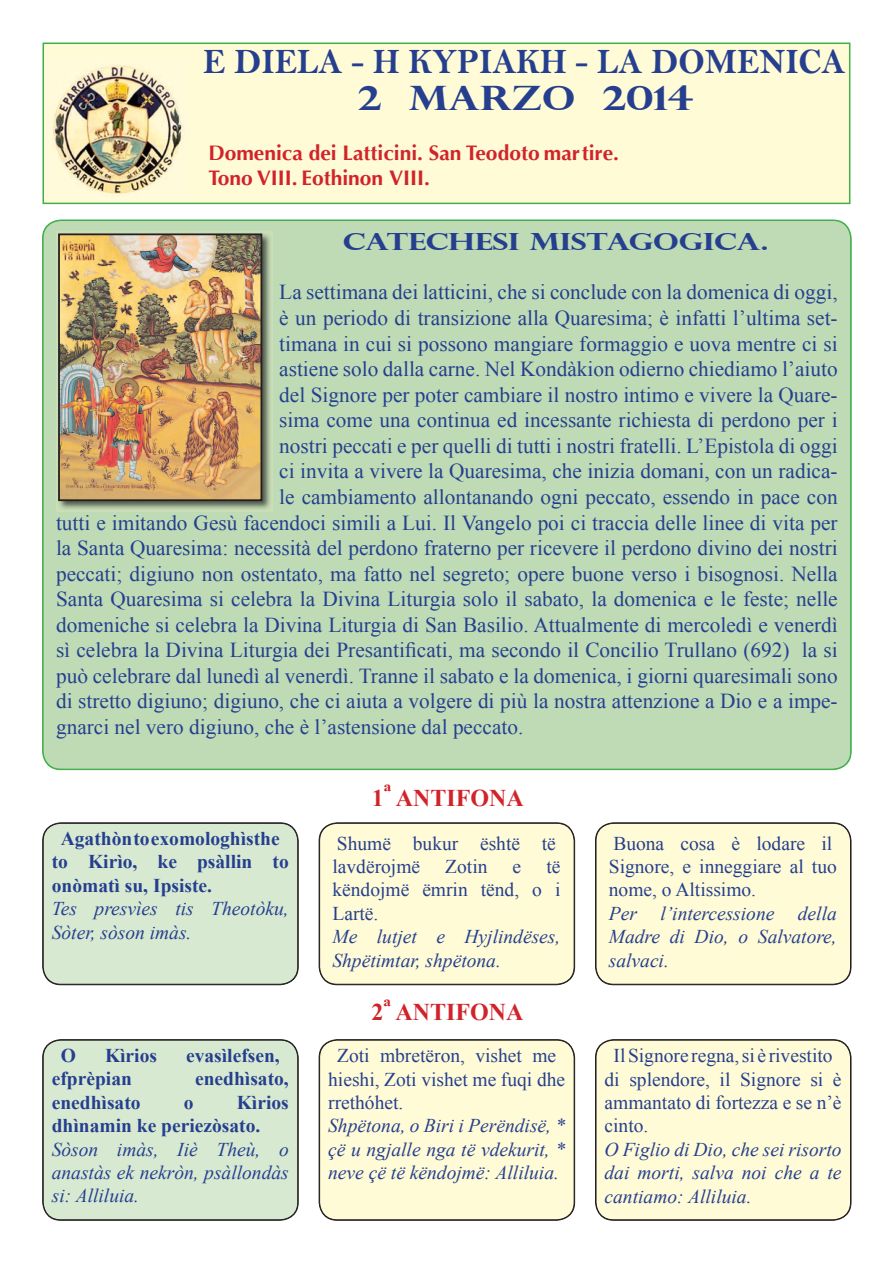
<style>
.page{position:relative;width:893px;height:1263px;background:#fff}
.page>*{position:absolute;margin:0;border:0;box-sizing:border-box;transform-origin:0 0}
.t1{font:36px "Bell MT Bold";color:#253f8e;scale:.95 1}
.t2{font:700 33.6px "Perpetua Titling";color:#253f8e;scale:1.2 1}
.t3{font:700 24px "Times New Roman";color:#d1232a}
.t4{font:700 23.7px "Perpetua Titling";letter-spacing:-.01em;color:#253f8e;scale:1.32 1}
.t5{font:21.3px "Times New Roman";color:#253f8e}
.t6{font:700 21px/25.2px "Optima";color:#d1232a}
.t7{font:italic 19.5px/23.4px "Times New Roman";color:#253f8e;text-align:justify}
.t8{font:19.5px/23.4px "Times New Roman";color:#253f8e}
.t9{font:700 19.5px/23.4px "Times New Roman";color:#253f8e}
</style>
<div class="page">
<div style="left:43px;top:1040px;width:255px;height:180px;background:#d8e9d2;border-radius:18px"></div>
<div style="left:43px;top:1040px;width:255px;height:180px;border:1px solid #231f20;border-radius:18px"></div>
<div style="left:319px;top:1040px;width:255px;height:180px;background:#fffbd6;border-radius:18px"></div>
<div style="left:320px;top:1040px;width:254px;height:180px;border:1px solid #231f20;border-radius:18px"></div>
<div style="left:596px;top:1040px;width:255px;height:180px;background:#fffbd6;border-radius:18px"></div>
<div style="left:596px;top:1040px;width:255px;height:180px;border:1px solid #231f20;border-radius:18px"></div>
<div style="left:43px;top:220px;width:808px;height:549px;background:#bedbb6;border-radius:18px"></div>
<div style="left:43px;top:823px;width:255px;height:161px;background:#d8e9d2;border-radius:18px"></div>
<div style="left:43px;top:823px;width:255px;height:161px;border:1px solid #231f20;border-radius:18px"></div>
<div style="left:319px;top:823px;width:255px;height:161px;background:#fffbd6;border-radius:18px"></div>
<div style="left:320px;top:823px;width:254px;height:161px;border:1px solid #231f20;border-radius:18px"></div>
<div style="left:596px;top:823px;width:255px;height:161px;background:#fffbd6;border-radius:18px"></div>
<div style="left:596px;top:823px;width:255px;height:161px;border:1px solid #231f20;border-radius:18px"></div>
<div style="left:43px;top:43px;width:807px;height:160px;background:#fffbd6"></div>
<div style="left:43px;top:43px;width:807px;height:161px;border:2px solid #40ae49"></div>
<img style="left:53px;top:61px;width:131px;height:136px">
<img style="left:57px;top:232px;width:215px;height:279px">
<img style="left:61px;top:236px;width:198px;height:262px">
<div style="left:58px;top:233px;width:204px;height:268px;border:2px solid #231f20"></div>
<h1 class="t1" style="left:203px;top:40px;width:677px">E DIELA - H KYPIAKH - LA DOMENICA</h1>
<h2 class="t2" style="left:358px;top:77px;width:281px">2 MARZO 2014</h2>
<p class="t6" style="left:208px;top:141px;width:412px">Domenica dei Latticini. San Teodoto martire.<br>Tono VIII. Eothinon VIII.</p>
<p class="t4" style="left:343px;top:227px;width:324px">CATECHESI MISTAGOGICA.</p>
<p class="t5" style="left:279px;top:278px;width:560px">La settimana dei latticini, che si conclude con la domenica di oggi,</p>
<p class="t5" style="left:279px;top:304px;width:560px">è un periodo di transizione alla Quaresima; è infatti l’ultima set-</p>
<p class="t5" style="left:279px;top:329px;width:560px">timana in cui si possono mangiare formaggio e uova mentre ci si</p>
<p class="t5" style="left:279px;top:355px;width:560px">astiene solo dalla carne. Nel Kondàkion odierno chiediamo l’aiuto</p>
<p class="t5" style="left:279px;top:380px;width:560px">del Signore per poter cambiare il nostro intimo e vivere la Quare-</p>
<p class="t5" style="left:279px;top:406px;width:560px">sima come una continua ed incessante richiesta di perdono per i</p>
<p class="t5" style="left:279px;top:431px;width:560px">nostri peccati e per quelli di tutti i nostri fratelli. L’Epistola di oggi</p>
<p class="t5" style="left:279px;top:457px;width:560px">ci invita a vivere la Quaresima, che inizia domani, con un radica-</p>
<p class="t5" style="left:279px;top:482px;width:560px">le cambiamento allontanando ogni peccato, essendo in pace con</p>
<p class="t5" style="left:56px;top:508px;width:783px">tutti e imitando Gesù facendoci simili a Lui. Il Vangelo poi ci traccia delle linee di vita per</p>
<p class="t5" style="left:56px;top:534px;width:783px">la Santa Quaresima: necessità del perdono fraterno per ricevere il perdono divino dei nostri</p>
<p class="t5" style="left:56px;top:559px;width:783px">peccati; digiuno non ostentato, ma fatto nel segreto; opere buone verso i bisognosi. Nella</p>
<p class="t5" style="left:56px;top:585px;width:783px">Santa Quaresima si celebra la Divina Liturgia solo il sabato, la domenica e le feste; nelle</p>
<p class="t5" style="left:56px;top:610px;width:783px">domeniche si celebra la Divina Liturgia di San Basilio. Attualmente di mercoledì e venerdì</p>
<p class="t5" style="left:56px;top:636px;width:783px">sì celebra la Divina Liturgia dei Presantificati, ma secondo il Concilio Trullano (692) la si</p>
<p class="t5" style="left:56px;top:661px;width:783px">può celebrare dal lunedì al venerdì. Tranne il sabato e la domenica, i giorni quaresimali sono</p>
<p class="t5" style="left:56px;top:687px;width:783px">di stretto digiuno; digiuno, che ci aiuta a volgere di più la nostra attenzione a Dio e a impe-</p>
<p class="t5" style="left:56px;top:712px;width:469px">gnarci nel vero digiuno, che è l’astensione dal peccato.</p>
<p class="t9" style="left:52px;top:826px;width:238px;text-indent:9px">Agathòn to exomologhìsthe to Kirìo, ke psàllin to onòmatì su, Ipsiste.</p>
<p class="t7" style="left:52px;top:897px;width:238px">Tes presvìes tis Theotòku,<br>Sòter, sòson imàs.</p>
<p class="t9" style="left:61px;top:1043px;width:17px">O</p>
<p class="t9" style="left:105px;top:1043px;width:54px">Kìrios</p>
<p class="t9" style="left:186px;top:1043px;width:95px">evasìlefsen,</p>
<p class="t9" style="left:52px;top:1066px;width:82px">efprèpian</p>
<p class="t9" style="left:195px;top:1066px;width:95px">enedhìsato,</p>
<p class="t9" style="left:52px;top:1090px;width:90px">enedhìsato</p>
<p class="t9" style="left:184px;top:1090px;width:11px">o</p>
<p class="t9" style="left:52px;top:1090px;width:239px;text-indent:185px">Kìrios dhìnamin ke periezòsato.</p>
<p class="t7" style="left:52px;top:1137px;width:239px">Sòson imàs, Iiè Theù, o anastàs ek nekròn, psàllondàs si: Alliluia.</p>
<p class="t3" style="left:372px;top:781px;width:153px">1ª ANTIFONA</p>
<p class="t8" style="left:332px;top:831px;width:225px">Shumë bukur është të lavdërojmë</p>
<p class="t8" style="left:445px;top:854px;width:44px">Zotin</p>
<p class="t8" style="left:513px;top:854px;width:10px">e</p>
<p class="t8" style="left:332px;top:854px;width:229px;text-align:justify;text-indent:214px">të këndojmë ëmrin tënd, o i Lartë.</p>
<p class="t7" style="left:332px;top:924px;width:229px">Me lutjet e Hyjlindëses,<br>Shpëtimtar, shpëtona.</p>
<p class="t3" style="left:372px;top:996px;width:153px">2ª ANTIFONA</p>
<p class="t8" style="left:328px;top:1044px;width:238px;text-indent:9px">Zoti mbretëron, vishet me hieshi, Zoti vishet me fuqi dhe rrethóhet.</p>
<p class="t7" style="left:328px;top:1114px;width:239px">Shpëtona, o Biri i Perëndisë, * çë u ngjalle nga të vdekurit, * neve çë të këndojmë: Alliluia.</p>
<p class="t8" style="left:609px;top:831px;width:230px">Buona cosa è lodare il<br>Signore, e inneggiare al tuo nome, o Altissimo.</p>
<p class="t7" style="left:609px;top:901px;width:229px">Per l’intercessione della Madre di Dio, o Salvatore, salvaci.</p>
<p class="t8" style="left:605px;top:1044px;width:239px;text-indent:9px">Il Signore regna, si è rivestito di splendore, il Signore si è ammantato di fortezza e se n’è cinto.</p>
<p class="t7" style="left:605px;top:1137px;width:239px">O Figlio di Dio, che sei risorto dai morti, salva noi che a te cantiamo: Alliluia.</p>
</div>
